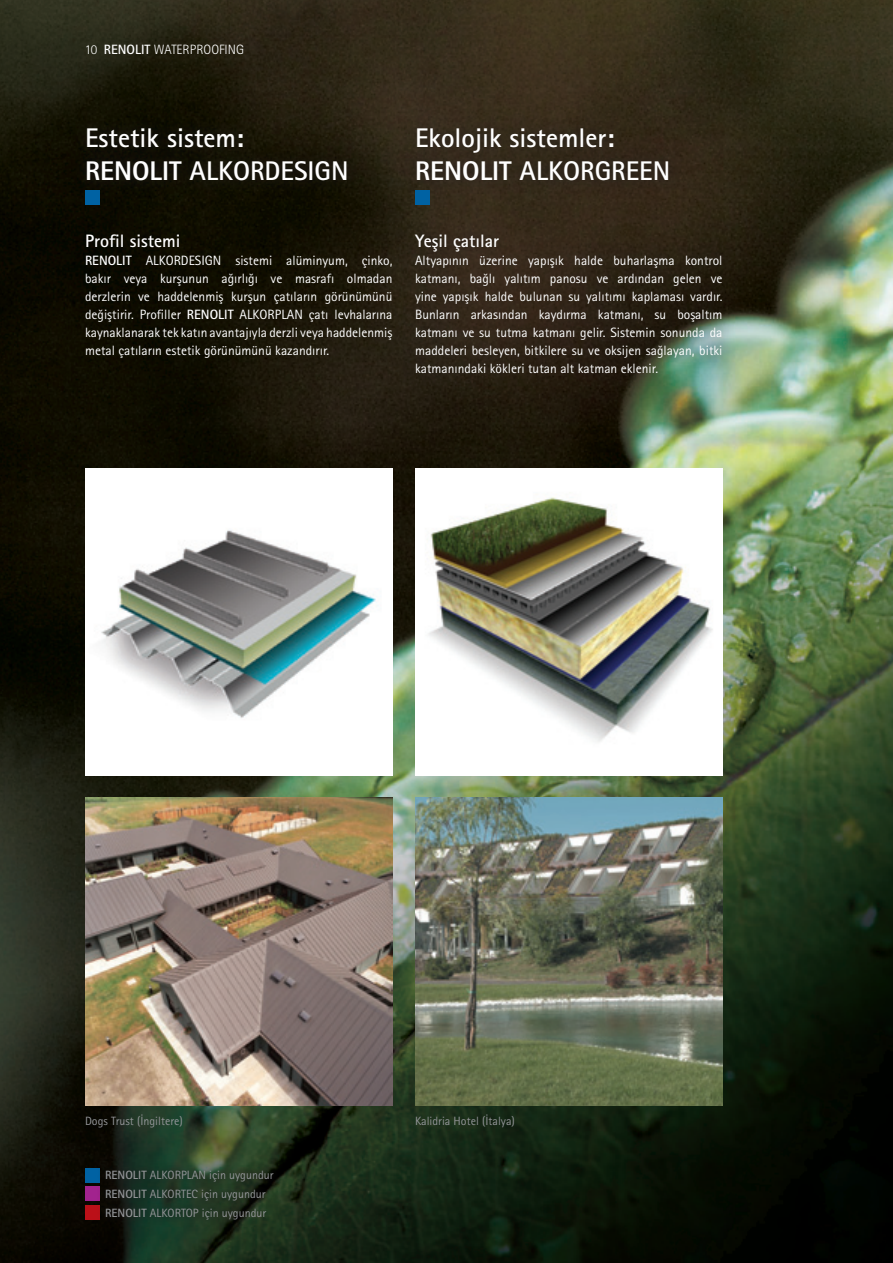
<style>
.page{position:relative;width:893px;height:1263px;background:#fff}
.page>*{position:absolute;margin:0;border:0;box-sizing:border-box;transform-origin:0 0}
.t1{font:700 27px/33px "Rotis Sans Serif Pro";color:#fff}
.t2{font:700 18px "Rotis Sans Serif Pro";color:#fff}
.t3{font:13.5px/18px "Rotis Sans Serif Pro";color:#fff;text-align:justify}
.t4{font:300 13.5px "Rotis Sans Serif Pro";color:#fff}
.t5{font:12px "Rotis Sans Serif Pro";color:#939598}
.s1{font-weight:700}
.s2{font-weight:800}
</style>
<div class="page">
<img style="left:0;top:0;width:893px;height:1263px">
<div style="left:85px;top:468px;width:307px;height:307px;background:#fff"></div>
<img style="left:101px;top:530px;width:277px;height:188px">
<img style="left:85px;top:798px;width:307px;height:307px">
<div style="left:73px;top:114px;width:288px;height:79px;background:linear-gradient(to right,#0d0c03,#1e1a0b)"></div>
<div style="left:415px;top:468px;width:308px;height:307px;background:#fff"></div>
<img style="left:428px;top:497px;width:285px;height:245px">
<svg style="left:402px;top:221px;width:334px;height:165px;background:#322c1f"></svg>
<div style="left:403px;top:114px;width:279px;height:79px;background:#32281b"></div>
<img style="left:415px;top:798px;width:308px;height:307px">
<div style="left:85px;top:190px;width:15px;height:15px;background:#0062a3"></div>
<div style="left:415px;top:190px;width:15px;height:15px;background:#0062a3"></div>
<div style="left:85px;top:1168px;width:15px;height:14px;background:#0062a3"></div>
<div style="left:85px;top:1186px;width:15px;height:15px;background:#a2238e"></div>
<div style="left:85px;top:1205px;width:15px;height:15px;background:#bb1018"></div>
<svg style="left:97px;top:1161px;width:185px;height:29px;background:#213525"></svg>
<svg style="left:97px;top:1180px;width:177px;height:19px;background:#1b2b1e"></svg>
<svg style="left:97px;top:1199px;width:177px;height:28px;background:#1a2c1d"></svg>
<p class="t4" style="left:85px;top:42px;width:161px">10 <span class="s1">RENOLIT</span> WATERPROOFING</p>
<p class="t1" style="left:85px;top:121px;width:265px">Estetik sistem:<br><span class="s2">RENOLIT</span> ALKORDESIGN</p>
<p class="t2" style="left:85px;top:229px;width:97px">Profil sistemi</p>
<p class="t3" style="left:85px;top:251px;width:309px"><span class="s1">RENOLIT</span> ALKORDESIGN sistemi alüminyum, çinko, bakır veya kurşunun ağırlığı ve masrafı olmadan derzlerin ve haddelenmiş kurşun çatıların görünümünü değiştirir. Profiller <span class="s1">RENOLIT</span> ALKORPLAN çatı levhalarına kaynaklanarak tek katın avantajıyla derzli veya haddelenmiş metal çatıların estetik görünümünü kazandırır.</p>
<p class="t1" style="left:415px;top:121px;width:257px">Ekolojik sistemler:<br><span class="s2">RENOLIT</span> ALKORGREEN</p>
<p class="t2" style="left:415px;top:229px;width:85px">Yeşil çatılar</p>
<p class="t3" style="left:415px;top:251px;width:309px">Altyapının üzerine yapışık halde buharlaşma kontrol katmanı, bağlı yalıtım panosu ve ardından gelen ve yine yapışık halde bulunan su yalıtımı kaplaması vardır.<br>Bunların arkasından kaydırma katmanı, su boşaltım katmanı ve su tutma katmanı gelir. Sistemin sonunda da maddeleri besleyen, bitkilere su ve oksijen sağlayan, bitki katmanındaki kökleri tutan alt katman eklenir.</p>
<p class="t5" style="left:85px;top:1113px;width:99px">Dogs Trust (İngiltere)</p>
<p class="t5" style="left:105px;top:1168px;width:170px"><span class="s1">RENOLIT</span> ALKORPLAN için uygundur</p>
<p class="t5" style="left:105px;top:1187px;width:162px"><span class="s1">RENOLIT</span> ALKORTEC için uygundur</p>
<p class="t5" style="left:105px;top:1205px;width:163px"><span class="s1">RENOLIT</span> ALKORTOP için uygundur</p>
<p class="t5" style="left:415px;top:1113px;width:101px">Kalidria Hotel (İtalya)</p>
</div>
